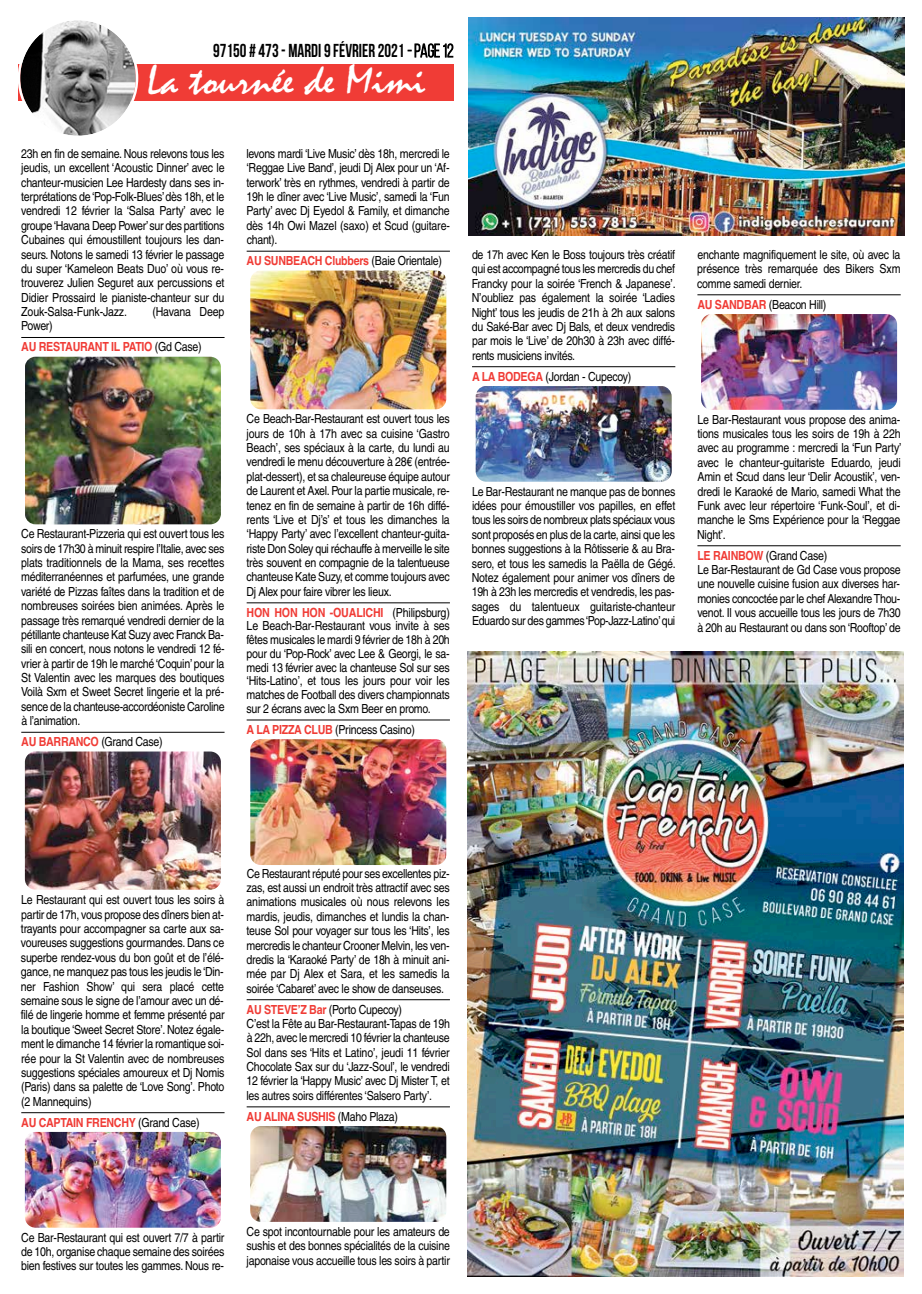
<style>
.page{position:relative;width:922px;height:1294px;background:#fff}
.page>*{position:absolute;margin:0;border:0;box-sizing:border-box;transform-origin:0 0}
.t1{font:42.25px "Mistral";color:#fff;scale:1.07 1}
.t2{font:700 18.75px "Bebas Neue";color:#000;scale:.9 1}
.t3{font:12.5px/14.4px "Helvetica";letter-spacing:-.025em;color:#000;text-align:justify;scale:.85 1}
.t4{font:700 12.5px/20.9px "Helvetica";letter-spacing:-.025em;color:#f03c36;scale:.85 1}
.s1{font-weight:400}
.s2{font-weight:400;color:#000}
.s3{font-weight:700;color:#f03c36}
</style>
<div class="page">
<hr style="left:21px;top:337px;width:203px;height:1px;background:#000">
<hr style="left:21px;top:732px;width:203px;height:1px;background:#000">
<hr style="left:21px;top:1112px;width:203px;height:1px;background:#000">
<hr style="left:246px;top:251px;width:204px;height:1px;background:#000">
<hr style="left:246px;top:602px;width:204px;height:1px;background:#000">
<hr style="left:246px;top:719px;width:204px;height:1px;background:#000">
<hr style="left:246px;top:999px;width:204px;height:1px;background:#000">
<hr style="left:246px;top:1106px;width:204px;height:1px;background:#000">
<hr style="left:472px;top:366px;width:203px;height:1px;background:#000">
<hr style="left:697px;top:294px;width:203px;height:1px;background:#000">
<hr style="left:697px;top:545px;width:203px;height:1px;background:#000">
<img style="left:250px;top:1126px;width:196px;height:95px">
<img style="left:25px;top:751px;width:196px;height:138px">
<img style="left:250px;top:739px;width:196px;height:126px">
<img style="left:25px;top:1131px;width:196px;height:96px">
<img style="left:475px;top:386px;width:196px;height:95px">
<img style="left:250px;top:270px;width:196px;height:139px">
<img style="left:25px;top:357px;width:196px;height:167px">
<img style="left:701px;top:314px;width:195px;height:96px">
<div style="left:18px;top:64px;width:435px;height:36px;background:#f03c36"></div>
<svg style="left:18px;top:20px;width:120px;height:116px"></svg>
<svg style="left:408px;top:43px;width:45px;height:15px"></svg>
<img style="left:467px;top:651px;width:436px;height:625px">
<img style="left:468px;top:18px;width:436px;height:217px">
<h2 class="t2" style="left:213px;top:41px;width:269px">97150 # 473- MARDI9FÉVRIER 2021 <span class="s1">-page12</span></h2>
<h1 class="t1" style="left:147px;top:57px;width:262px">La tournée de Mimi</h1>
<p class="t3" style="left:21px;top:146px;width:241px">23h en fin de semaine. Nous relevons tous les jeudis, un excellent ‘Acoustic Dinner’ avec le chanteur-musicien Lee Hardesty dans ses in&shy;terprétations de‘Pop-Folk-Blues’dès 18h, et le vendredi 12 février la ‘Salsa Party’ avec le groupe‘Havana Deep Power’sur des partitions Cubaines qui émoustillent toujours les dan&shy;seurs. Notons le samedi 13 février le passage du super ‘Kameleon Beats Duo’ où vous re&shy;trouverez Julien Seguret aux percussions et Didier Prossaird le pianiste-chanteur sur du Zouk-Salsa-Funk-Jazz.</p>
<p class="t3" style="left:152px;top:304px;width:86px">(Havana Deep</p>
<p class="t4" style="left:21px;top:316px;width:214px"><span class="s2">Power)<br></span>AU RESTAURANT IL PATIO <span class="s2">(Gd Case)</span></p>
<p class="t3" style="left:246px;top:146px;width:241px">levons mardi ‘Live Music’ dès 18h, mercredi le ‘Reggae Live Band’, jeudi Dj Alex pour un ‘Af&shy;terwork’ très en rythmes, vendredi à partir de 19h le dîner avec ‘Live Music’, samedi la ‘Fun Party’ avec Dj Eyedol &amp; Family, et dimanche dès 14h Owi Mazel (saxo) et Scud (guitare&shy;chant).</p>
<p class="t4" style="left:246px;top:250px;width:231px">AU SUNBEACH Clubbers <span class="s2">(Baie Orientale)</span></p>
<p class="t3" style="left:21px;top:526px;width:241px">Ce Restaurant-Pizzeria qui est ouvert tous les soirs de 17h30 à minuit respire l’Italie, avec ses plats traditionnels de la Mama, ses recettes méditerranéennes et parfumées, une grande variété de Pizzas faîtes dans la tradition et de nombreuses soirées bien animées. Après le passage très remarqué vendredi dernier de la pétillante chanteuse Kat Suzy avec Franck Ba&shy;sili en concert, nous notons le vendredi 12 fé&shy;vrier à partir de 19h le marché ‘Coquin’ pour la St Valentin avec les marques des boutiques Voilà Sxm et Sweet Secret lingerie et la pré&shy;sence de la chanteuse-accordéoniste Caroline à l’animation.</p>
<p class="t3" style="left:21px;top:734px;width:168px"><span class="s3">AU BARRANCO</span> (Grand Case)</p>
<p class="t3" style="left:246px;top:411px;width:241px">Ce Beach-Bar-Restaurant est ouvert tous les jours de 10h à 17h avec sa cuisine ‘Gastro Beach’, ses spéciaux à la carte, du lundi au vendredi le menu découverture à 28€ (entrée&shy;plat-dessert), et sa chaleureuse équipe autour de Laurent et Axel. Pour la partie musicale, re&shy;tenez en fin de semaine à partir de 16h diffé&shy;rents ‘Live et Dj’s’ et tous les dimanches la ‘Happy Party’ avec l’excellent chanteur-guita&shy;riste Don Soley qui réchauffe à merveille le site très souvent en compagnie de la talentueuse chanteuse Kate Suzy, et comme toujours avec Dj Alex pour faire vibrer les lieux.</p>
<p class="t3" style="left:246px;top:605px;width:241px;line-height:13.8px"><span class="s3">HON HON HON -OUALICHI</span> (Philipsburg)<br>Le Beach-Bar-Restaurant vous invite à ses fêtes musicales le mardi 9 février de 18h à 20h pour du ‘Pop-Rock’ avec Lee &amp; Georgi, le sa&shy;medi 13 février avec la chanteuse Sol sur ses ‘Hits-Latino’, et tous les jours pour voir les matches de Football des divers championnats sur 2 écrans avec la Sxm Beer en promo.</p>
<p class="t3" style="left:246px;top:722px;width:199px"><span class="s3">A LA PIZZA CLUB</span> (Princess Casino)</p>
<p class="t3" style="left:471px;top:247px;width:241px">de 17h avec Ken le Boss toujours très créatif qui est accompagné tous les mercredis du chef Francky pour la soirée ‘French &amp; Japanese’.<br>N’oubliez pas également la soirée ‘Ladies Night’ tous les jeudis de 21h à 2h aux salons du Saké-Bar avec Dj Bals, et deux vendredis par mois le ‘Live’ de 20h30 à 23h avec diffé&shy;rents musiciens invités.</p>
<p class="t3" style="left:472px;top:369px;width:189px"><span class="s3">A LA BODEGA</span> (Jordan - Cupecoy)</p>
<p class="t3" style="left:471px;top:484px;width:241px">Le Bar-Restaurant ne manque pas de bonnes idées pour émoustiller vos papilles, en effet tous les soirs de nombreux plats spéciaux vous sont proposés en plus de la carte, ainsi que les bonnes suggestions à la Rôtisserie &amp; au Bra&shy;sero, et tous les samedis la Paëlla de Gégé.<br>Notez également pour animer vos dîners de 19h à 23h les mercredis et vendredis, les pas&shy;sages du talentueux guitariste-chanteur Eduardo sur des gammes‘Pop-Jazz-Latino’qui</p>
<p class="t3" style="left:697px;top:247px;width:240px">enchante magnifiquement le site, où avec la présence très remarquée des Bikers Sxm comme samedi dernier.</p>
<p class="t3" style="left:697px;top:297px;width:153px"><span class="s3">AU SANDBAR</span> (Beacon Hill)</p>
<p class="t3" style="left:697px;top:412px;width:242px">Le Bar-Restaurant vous propose des anima&shy;tions musicales tous les soirs de 19h à 22h avec au programme : mercredi la ‘Fun Party’ avec le chanteur-guitariste Eduardo, jeudi Amin et Scud dans leur ‘Delir Acoustik’, ven&shy;dredi le Karaoké de Mario, samedi What the Funk avec leur répertoire ‘Funk-Soul’, et di&shy;manche le Sms Expérience pour la ‘Reggae Night’.</p>
<p class="t3" style="left:697px;top:548px;width:241px;text-align:left"><span class="s3">LE RAINBOW</span> (Grand Case)<br>Le Bar-Restaurant de Gd Case vous propose une nouvelle cuisine fusion aux diverses har&shy;monies concoctée par le chef Alexandre Thou&shy;venot. Il vous accueille tous les jours de 7h30 à 20h au Restaurant ou dans son ‘Rooftop’ de</p>
<p class="t3" style="left:21px;top:892px;width:241px">Le Restaurant qui est ouvert tous les soirs à partir de 17h, vous propose des dîners bien at&shy;trayants pour accompagner sa carte aux sa&shy;voureuses suggestions gourmandes. Dans ce superbe rendez-vous du bon goût et de l’élé&shy;gance, ne manquez pas tous les jeudis le‘Din&shy;ner Fashion Show’ qui sera placé cette semaine sous le signe de l’amour avec un dé&shy;filé de lingerie homme et femme présenté par la boutique ‘Sweet Secret Store’. Notez égale&shy;ment le dimanche 14 février la romantique soi&shy;rée pour la St Valentin avec de nombreuses suggestions spéciales amoureux et Dj Nomis (Paris) dans sa palette de ‘Love Song’. Photo (2 Mannequins)</p>
<p class="t4" style="left:21px;top:1111px;width:211px">AU CAPTAIN FRENCHY <span class="s2">(Grand Case)</span></p>
<p class="t3" style="left:246px;top:866px;width:241px">Ce Restaurant réputé pour ses excellentes piz&shy;zas, est aussi un endroit très attractif avec ses animations musicales où nous relevons les mardis, jeudis, dimanches et lundis la chan&shy;teuse Sol pour voyager sur tous les ‘Hits’, les mercredis le chanteur Crooner Melvin, les ven&shy;dredis la ‘Karaoké Party’ de 18h à minuit ani&shy;mée par Dj Alex et Sara, et les samedis la soirée ‘Cabaret’ avec le show de danseuses.</p>
<p class="t3" style="left:246px;top:1001px;width:241px;text-align:left"><span class="s3">AU STEVE’Z Bar</span> (Porto Cupecoy)<br>C’est la Fête au Bar-Restaurant-Tapas de 19h à 22h, avec le mercredi 10 février la chanteuse Sol dans ses ‘Hits et Latino’, jeudi 11 février Chocolate Sax sur du ‘Jazz-Soul’, le vendredi 12 février la ‘Happy Music’ avec Dj Mister T, et les autres soirs différentes ‘Salsero Party’.</p>
<p class="t4" style="left:246px;top:1105px;width:180px">AU ALINA SUSHIS <span class="s2">(Maho Plaza)</span></p>
<p class="t3" style="left:21px;top:1229px;width:240px">Ce Bar-Restaurant qui est ouvert 7/7 à partir de 10h, organise chaque semaine des soirées bien festives sur toutes les gammes. Nous re-</p>
<p class="t3" style="left:246px;top:1223px;width:241px">Ce spot incontournable pour les amateurs de sushis et des bonnes spécialités de la cuisine japonaise vous accueille tous les soirs à partir</p>
</div>
